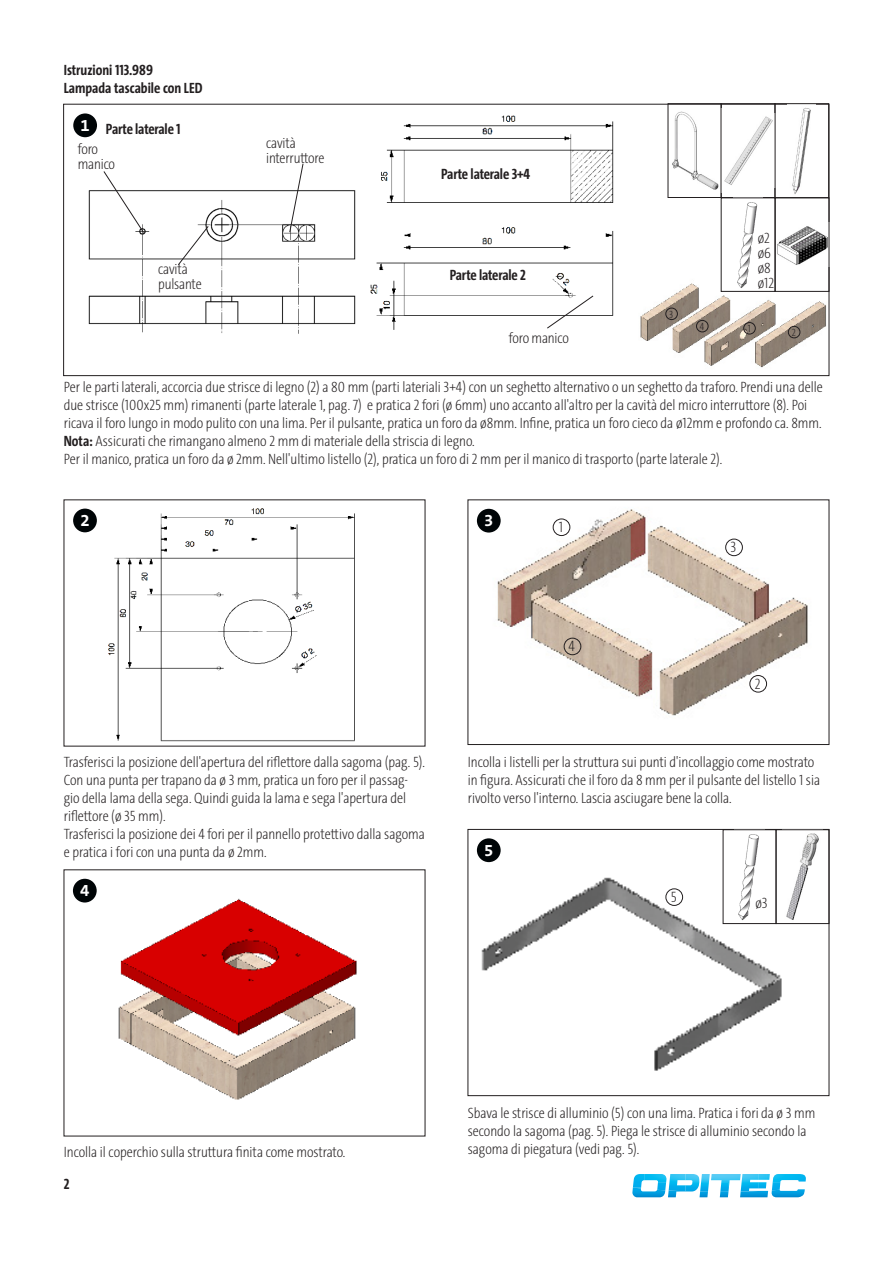
<style>
.page{position:relative;width:893px;height:1263px;background:#fff}
.page>*{position:absolute;margin:0;border:0;box-sizing:border-box;transform-origin:0 0}
.t1{font:700 16.8px "The Sans B W7";color:#fff}
.t2{font:200 15.15px "The Sans Cd LF2";color:#231f20}
.Beschreibung_linksbü{font:200 15px/18px "The Sans Cd LF2";color:#231f20}
.Anleitungstext-Inhal{font:200 15px "The Sans Cd LF2";letter-spacing:-.01em;color:#231f20}
.Anleitungstext-Inhal-2{font:700 15px "The Sans Cd LF7";letter-spacing:-.01em;color:#231f20}
.Beschreibung_linksbü-2{font:700 15px "The Sans Cd LF7";color:#231f20}
.t3{font:200 10.5px "The Sans Cd LF2";color:#231f20}
.s1{font-family:"The Sans Cd LF7";font-weight:700}
</style>
<div class="page">
<svg style="left:632px;top:1174px;width:174px;height:24px"></svg>
<img style="left:640px;top:274px;width:190px;height:102px">
<img style="left:88px;top:190px;width:268px;height:144px">
<img style="left:792px;top:107px;width:19px;height:87px">
<div style="left:775px;top:103px;width:54px;height:95px;border:1px solid #231f20"></div>
<img style="left:108px;top:508px;width:247px;height:234px">
<div style="left:72px;top:508px;width:26px;height:25px;background:#000507;border-radius:50%"></div>
<div style="left:71px;top:507px;width:28px;height:27px;border:2px solid #fff;border-radius:50%"></div>
<div style="left:72px;top:113px;width:26px;height:25px;background:#000507;border-radius:50%"></div>
<div style="left:72px;top:112px;width:27px;height:27px;border:2px solid #fff;border-radius:50%"></div>
<img style="left:370px;top:115px;width:244px;height:214px">
<img style="left:724px;top:116px;width:49px;height:69px">
<div style="left:721px;top:103px;width:54px;height:95px;border:1px solid #231f20"></div>
<img style="left:672px;top:111px;width:47px;height:79px">
<div style="left:668px;top:103px;width:53px;height:95px;border:1px solid #231f20"></div>
<img style="left:777px;top:226px;width:50px;height:39px">
<div style="left:775px;top:198px;width:54px;height:94px;border:1px solid #231f20"></div>
<img style="left:733px;top:202px;width:30px;height:88px">
<div style="left:666px;top:308px;width:12px;height:12px;border:1px solid #231f20;border-radius:50%"></div>
<div style="left:696px;top:320px;width:12px;height:12px;border:1px solid #231f20;border-radius:50%"></div>
<div style="left:743px;top:322px;width:12px;height:12px;border:1px solid #231f20;border-radius:50%"></div>
<div style="left:788px;top:326px;width:12px;height:12px;border:1px solid #231f20;border-radius:50%"></div>
<svg style="left:103px;top:171px;width:41px;height:62px"></svg>
<svg style="left:178px;top:226px;width:31px;height:39px"></svg>
<svg style="left:289px;top:163px;width:14px;height:70px"></svg>
<img style="left:497px;top:509px;width:311px;height:207px">
<div style="left:468px;top:500px;width:361px;height:245px;border:1px solid #231f20"></div>
<div style="left:476px;top:508px;width:25px;height:25px;background:#000507;border-radius:50%"></div>
<div style="left:475px;top:507px;width:27px;height:27px;border:2px solid #fff;border-radius:50%"></div>
<img style="left:118px;top:898px;width:239px;height:202px">
<div style="left:72px;top:878px;width:26px;height:25px;background:#000507;border-radius:50%"></div>
<div style="left:71px;top:877px;width:27px;height:27px;border:2px solid #fff;border-radius:50%"></div>
<img style="left:481px;top:864px;width:313px;height:207px">
<div style="left:468px;top:829px;width:361px;height:267px;border:1px solid #231f20"></div>
<div style="left:476px;top:837px;width:25px;height:26px;background:#000507;border-radius:50%"></div>
<div style="left:475px;top:837px;width:27px;height:27px;border:2px solid #fff;border-radius:50%"></div>
<img style="left:783px;top:833px;width:36px;height:89px">
<div style="left:776px;top:829px;width:53px;height:95px;border:1px solid #231f20"></div>
<img style="left:735px;top:834px;width:29px;height:88px">
<div style="left:723px;top:829px;width:53px;height:95px;border:1px solid #231f20"></div>
<div style="left:666px;top:888px;width:17px;height:18px;border:1px solid #231f20;border-radius:50%"></div>
<div style="left:553px;top:519px;width:17px;height:17px;border:1px solid #231f20;border-radius:50%"></div>
<div style="left:725px;top:539px;width:18px;height:17px;border:1px solid #231f20;border-radius:50%"></div>
<div style="left:564px;top:638px;width:17px;height:17px;border:1px solid #231f20;border-radius:50%"></div>
<div style="left:750px;top:675px;width:17px;height:17px;border:1px solid #231f20;border-radius:50%"></div>
<svg style="left:547px;top:295px;width:47px;height:34px"></svg>
<p class="Beschreibung_linksbü-2" style="left:64px;top:60px;width:91px">Istruzioni 113.989</p>
<p class="Beschreibung_linksbü-2" style="left:64px;top:78px;width:140px">Lampada tascabile con LED</p>
<p class="t1" style="left:81px;top:114px;width:11px">1</p>
<p class="Anleitungstext-Inhal-2" style="left:106px;top:119px;width:76px">Parte laterale 1</p>
<p class="Anleitungstext-Inhal" style="left:78px;top:139px;width:22px">foro</p>
<p class="Anleitungstext-Inhal" style="left:78px;top:154px;width:39px">manico</p>
<p class="Anleitungstext-Inhal" style="left:158px;top:260px;width:31px">cavità</p>
<p class="Anleitungstext-Inhal" style="left:158px;top:275px;width:45px">pulsante</p>
<p class="Anleitungstext-Inhal" style="left:266px;top:133px;width:31px">cavità</p>
<p class="Anleitungstext-Inhal" style="left:266px;top:148px;width:60px">interruttore</p>
<p class="Anleitungstext-Inhal-2" style="left:441px;top:164px;width:91px">Parte laterale 3+4</p>
<p class="Anleitungstext-Inhal-2" style="left:450px;top:265px;width:78px">Parte laterale 2</p>
<p class="Anleitungstext-Inhal" style="left:509px;top:328px;width:61px">foro manico</p>
<p class="t3" style="left:669px;top:307px;width:6px">3</p>
<p class="Anleitungstext-Inhal" style="left:758px;top:228px;width:14px">ø2</p>
<p class="Anleitungstext-Inhal" style="left:758px;top:243px;width:15px">ø6</p>
<p class="Anleitungstext-Inhal" style="left:758px;top:258px;width:14px">ø8</p>
<p class="Anleitungstext-Inhal" style="left:758px;top:273px;width:18px">ø12</p>
<p class="t3" style="left:700px;top:320px;width:6px">4</p>
<p class="t3" style="left:748px;top:322px;width:4px">1</p>
<p class="t3" style="left:792px;top:326px;width:6px">2</p>
<p class="Beschreibung_linksbü" style="left:64px;top:377px;width:760px">Per le parti laterali, accorcia due strisce di legno (2) a 80 mm (parti lateriali 3+4) con un seghetto alternativo o un seghetto da traforo. Prendi una delle due strisce (100x25 mm) rimanenti (parte laterale 1, pag. 7) e pratica 2 fori (ø 6mm) uno accanto all'altro per la cavità del micro interruttore (8). Poi ricava il foro lungo in modo pulito con una lima. Per il pulsante, pratica un foro da ø8mm. Infine, pratica un foro cieco da ø12mm e profondo ca. 8mm.</p>
<p class="Beschreibung_linksbü" style="left:64px;top:431px;width:412px"><span class="s1">Nota:</span> Assicurati che rimangano almeno 2 mm di materiale della striscia di legno.</p>
<p class="Beschreibung_linksbü" style="left:64px;top:449px;width:660px">Per il manico, pratica un foro da ø 2mm. Nell'ultimo listello (2), pratica un foro di 2 mm per il manico di trasporto (parte laterale 2).</p>
<p class="t1" style="left:80px;top:509px;width:11px">2</p>
<p class="t1" style="left:484px;top:510px;width:11px">3</p>
<p class="t2" style="left:559px;top:517px;width:6px">1</p>
<p class="t2" style="left:569px;top:636px;width:8px">4</p>
<p class="t2" style="left:730px;top:537px;width:7px">3</p>
<p class="t2" style="left:755px;top:674px;width:7px">2</p>
<p class="Beschreibung_linksbü" style="left:64px;top:753px;width:363px">Trasferisci la posizione dell'apertura del riflettore dalla sagoma (pag. 5).<br>Con una punta per trapano da ø 3 mm, pratica un foro per il passag&shy;gio della lama della sega. Quindi guida la lama e sega l'apertura del riflettore (ø 35 mm).<br>Trasferisci la posizione dei 4 fori per il pannello protettivo dalla sagoma e pratica i fori con una punta da ø 2mm.</p>
<p class="Beschreibung_linksbü" style="left:468px;top:752px;width:354px">Incolla i listelli per la struttura sui punti d'incollaggio come mostrato in figura. Assicurati che il foro da 8 mm per il pulsante del listello 1 sia rivolto verso l'interno. Lascia asciugare bene la colla.</p>
<p class="t1" style="left:484px;top:839px;width:11px">5</p>
<p class="t1" style="left:80px;top:880px;width:11px">4</p>
<p class="Beschreibung_linksbü" style="left:64px;top:1142px;width:283px">Incolla il coperchio sulla struttura finita come mostrato.</p>
<p class="Beschreibung_linksbü-2" style="left:64px;top:1174px;width:7px">2</p>
<p class="t2" style="left:671px;top:887px;width:7px">5</p>
<p class="Anleitungstext-Inhal" style="left:755px;top:894px;width:14px">ø3</p>
<p class="Beschreibung_linksbü" style="left:468px;top:1103px;width:349px">Sbava le strisce di alluminio (5) con una lima. Pratica i fori da ø 3 mm secondo la sagoma (pag. 5). Piega le strisce di alluminio secondo la sagoma di piegatura (vedi pag. 5).</p>
</div>
